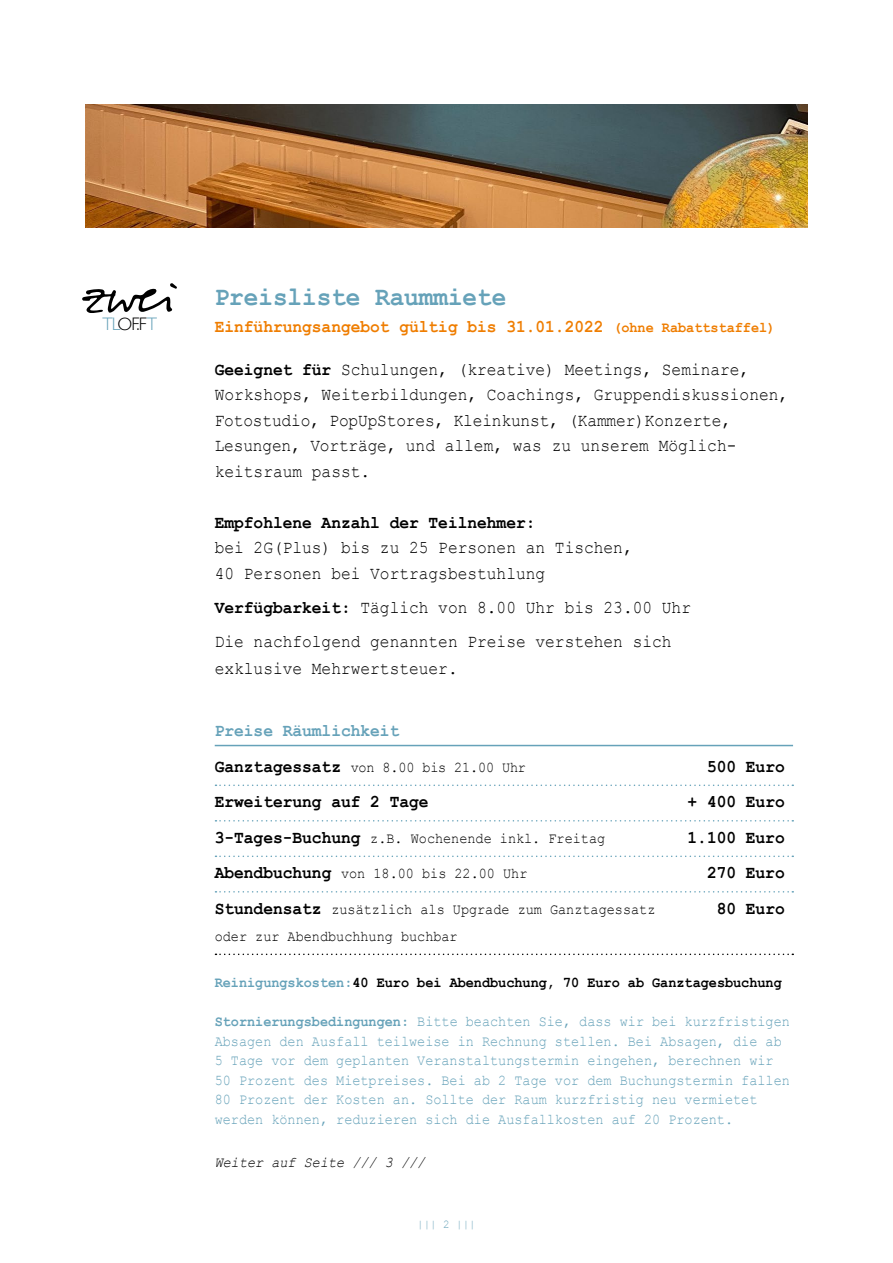
<style>
.page{position:relative;width:893px;height:1263px;background:#fff}
.page>*{position:absolute;margin:0;border:0;box-sizing:border-box;transform-origin:0 0}
.t1{font:76.95px "Darkwoman";color:#000}
.t2{font:700 27px "Courier New";color:#66a2b9;scale:.9 1}
.t3{font:300 18.15px "Gill Sans";letter-spacing:-.06em;color:#000}
.t4{font:18px/25.5px "Courier New";color:#000;scale:.9 1}
.t5{font:700 18px "Courier New";color:#000;scale:.9 1}
.t6{font:700 18px "Courier New";color:#ef7d00;scale:.9 1}
.t7{font:700 18px "Courier New";color:#66a2b9;scale:.9 1}
.t8{font:15px/19.5px "Courier New";color:#66a2b9;scale:.9 1}
.t9{font:15px "Courier New";color:#000;scale:.9 1}
.t10{font:700 15px "Courier New";color:#000;scale:.9 1}
.t11{font:italic 15px "Courier New";color:#000;scale:.9 1}
.t12{font:12px "Courier New";color:#66a2b9;scale:.9 1}
.s1{color:#66a2b9}
.s2{font-size:15px}
.s3{font-weight:700}
.s4{font-weight:700;font-size:18px}
</style>
<div class="page">
<hr style="left:215px;top:745px;width:578px;height:1px;background:#66a2b9">
<svg style="left:215px;top:784px;width:578px;height:2px"></svg>
<svg style="left:215px;top:820px;width:578px;height:1px"></svg>
<svg style="left:215px;top:855px;width:578px;height:2px"></svg>
<svg style="left:215px;top:891px;width:578px;height:1px"></svg>
<svg style="left:215px;top:953px;width:578px;height:2px"></svg>
<img style="left:85px;top:104px;width:723px;height:123px">
<h1 class="t1" style="left:86px;top:241px;width:93px">zwei</h1>
<p class="t3" style="left:102px;top:309px;width:56px"><span class="s1">TL</span>OF.F<span class="s1">T</span></p>
<h2 class="t2" style="left:215px;top:280px;width:326px">Preisliste Raummiete</h2>
<p class="t6" style="left:215px;top:315px;width:624px">Einführungsangebot gültig bis 31.01.2022 <span class="s2">(ohne Rabattstaffel)</span></p>
<p class="t4" style="left:215px;top:356px;width:639px"><span class="s3">Geeignet für</span> Schulungen, (kreative) Meetings, Seminare, Workshops, Weiterbildungen, Coachings, Gruppendiskussionen, Fotostudio, PopUpStores, Kleinkunst, (Kammer)Konzerte, Lesungen, Vorträge, und allem, was zu unserem Möglich&shy;keitsraum passt.</p>
<p class="t5" style="left:215px;top:511px;width:358px">Empfohlene Anzahl der Teilnehmer:</p>
<p class="t4" style="left:215px;top:534px;width:466px">bei 2G(Plus) bis zu 25 Personen an Tischen,<br>40 Personen bei Vortragsbestuhlung</p>
<p class="t4" style="left:215px;top:589px;width:531px;line-height:34px"><span class="s3">Verfügbarkeit:</span> Täglich von 8.00 Uhr bis 23.00 Uhr<br>Die nachfolgend genannten Preise verstehen sich</p>
<p class="t4" style="left:215px;top:655px;width:272px">exklusive Mehrwertsteuer.</p>
<p class="t7" style="left:215px;top:719px;width:207px">Preise Räumlichkeit</p>
<p class="t9" style="left:215px;top:758px;width:347px"><span class="s4">Ganztagessatz</span> von 8.00 bis 21.00 Uhr</p>
<p class="t5" style="left:707px;top:755px;width:88px">500 Euro</p>
<p class="t5" style="left:215px;top:790px;width:239px">Erweiterung auf 2 Tage</p>
<p class="t5" style="left:688px;top:790px;width:109px">+ 400 Euro</p>
<p class="t9" style="left:215px;top:829px;width:435px"><span class="s4">3-Tages-Buchung</span> z.B. Wochenende inkl. Freitag</p>
<p class="t5" style="left:687px;top:826px;width:109px">1.100 Euro</p>
<p class="t9" style="left:215px;top:864px;width:349px"><span class="s4">Abendbuchung</span> von 18.00 bis 22.00 Uhr</p>
<p class="t5" style="left:707px;top:861px;width:88px">270 Euro</p>
<p class="t9" style="left:215px;top:900px;width:491px"><span class="s4">Stundensatz</span> zusätzlich als Upgrade zum Ganztagessatz</p>
<p class="t5" style="left:717px;top:897px;width:77px">80 Euro</p>
<p class="t9" style="left:215px;top:927px;width:272px">oder zur Abendbuchhung buchbar</p>
<p class="t10" style="left:215px;top:973px;width:632px"><span class="s1">Reinigungskosten:</span>40 Euro bei Abendbuchung, 70 Euro ab Ganztagesbuchung</p>
<p class="t8" style="left:215px;top:1011px;width:641px"><span class="s3">Stornierungsbedingungen:</span> Bitte beachten Sie, dass wir bei kurzfristigen Absagen den Ausfall teilweise in Rechnung stellen. Bei Absagen, die ab 5 Tage vor dem geplanten Veranstaltungstermin eingehen, berechnen wir 50 Prozent des Mietpreises. Bei ab 2 Tage vor dem Buchungstermin fallen 80 Prozent der Kosten an. Sollte der Raum kurzfristig neu vermietet werden können, reduzieren sich die Ausfallkosten auf 20 Prozent.</p>
<p class="t11" style="left:215px;top:1152px;width:236px">Weiter auf Seite /// 3 ///</p>
<p class="t12" style="left:417px;top:1217px;width:66px">||| 2 |||</p>
</div>
